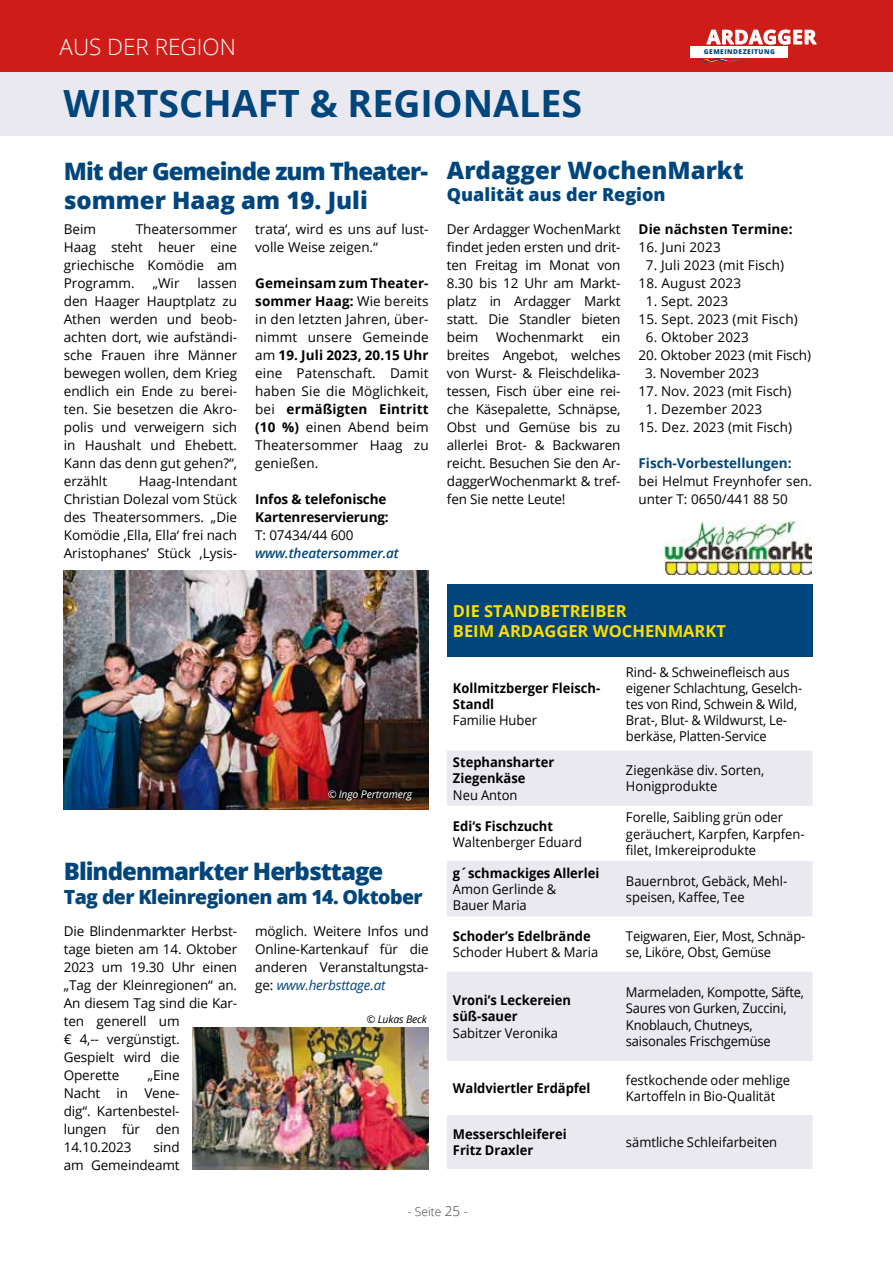
<style>
.page{position:relative;width:893px;height:1263px;background:#fff}
.page>*{position:absolute;margin:0;border:0;box-sizing:border-box;transform-origin:0 0}
.t1{font:700 37.5px "Open Sans";color:#00457b}
.t2{font:800 24px/28.8px "Open Sans";letter-spacing:-.04em;color:#00457b}
.t3{font:800 24px "Open Sans";color:#00457b}
.t4{font:300 22.5px "Open Sans";color:#fff}
.t5{font:800 19.5px "Open Sans";letter-spacing:-.03em;color:#00457b}
.t6{font:700 19.5px "Open Sans";letter-spacing:.025em;color:#fff}
.t7{font:800 18px "Open Sans";color:#00457b}
.t8{font:700 16.5px "Open Sans";color:#fd0}
.t9{font:13.5px/18px "Open Sans";color:#000;text-align:justify}
.t10{font:13.5px/16.2px "Open Sans";color:#000;scale:.96 1}
.t11{font:700 13.5px/16.2px "Open Sans";color:#000;scale:.96 1}
.t12{font:700 13.5px/18px "Open Sans";color:#000}
.t13{font:700 13.5px "Open Sans";color:#00457b}
.t14{font:italic 600 13.5px "Open Sans";letter-spacing:-.01em;color:#00457b}
.t15{font:300 12px "Open Sans";color:#3e3d40}
.t16{font:italic 10.5px "Open Sans";letter-spacing:-.015em;color:#fff}
.t17{font:italic 10.5px "Open Sans";letter-spacing:-.015em;color:#000}
.t18{font:800 6.6px "Open Sans";letter-spacing:.075em;color:#00457b}
.s1{font-weight:700}
.s2{font-style:italic;color:#00457b}
.s3{font-size:13.5px}
</style>
<div class="page">
<div style="left:0;top:0;width:893px;height:72px;background:#ce1d19"></div>
<svg style="left:706px;top:29px;width:111px;height:16px"></svg>
<div style="left:691px;top:46px;width:97px;height:11px;background:#fff"></div>
<svg style="left:694px;top:57px;width:46px;height:6px"></svg>
<hr style="left:0;top:0;width:1px;height:72px;background:#f08f00">
<div style="left:0;top:72px;width:893px;height:64px;background:#eae9f0"></div>
<img style="left:63px;top:570px;width:366px;height:239px">
<img style="left:665px;top:521px;width:146px;height:53px">
<div style="left:447px;top:585px;width:366px;height:72px;background:#00457b"></div>
<svg style="left:447px;top:751px;width:366px;height:418px;fill:#eae9f0"></svg>
<img style="left:192px;top:1028px;width:236px;height:141px">
<h3 class="t4" style="left:60px;top:32px;width:173px">AUS DER REGION</h3>
<h1 class="t1" style="left:63px;top:77px;width:520px">Wirtschaft &amp; Reg ionales</h1>
<h1 class="t1" style="left:146px;top:79px;width:27px">gra</h1>
<h1 class="t1" style="left:224px;top:79px;width:108px">tulieren</h1>
<h1 class="t1" style="left:405px;top:79px;width:12px">!</h1>
<h3 class="t6" style="left:707px;top:23px;width:111px">ARDAGGER</h3>
<p class="t18" style="left:704px;top:47px;width:73px">GEMEINDEZEITUNG</p>
<h2 class="t2" style="left:64px;top:156px;width:366px">Mit der Gemeinde zum Theater&shy;sommer Haag am 19. Juli</h2>
<p class="t9" style="left:64px;top:220px;width:34px">Beim</p>
<p class="t9" style="left:255px;top:220px;width:175px">trata‘, wird es uns auf lust&shy;volle Weise zeigen.“</p>
<p class="t9" style="left:255px;top:274px;width:175px"><span class="s1">Gemeinsam zum Theater&shy;sommer Haag:</span> Wie bereits in den letzten Jahren, über&shy;nimmt unsere Gemeinde am <span class="s1">19. Juli 2023, 20.15 U hr </span>eine Patenschaft. Damit haben Sie die Möglichkeit, bei <span class="s1">ermäßigten Eintritt (10 %)</span> einen Abend beim Theatersommer Haag zu genießen.</p>
<p class="t12" style="left:255px;top:490px;width:135px">I nfos &amp; telefonische<br>Kartenreservierung:</p>
<p class="t9" style="left:255px;top:526px;width:100px">T: 07434/44 600</p>
<p class="t14" style="left:255px;top:544px;width:145px">www.theatersommer.at</p>
<p class="t9" style="left:64px;top:220px;width:175px;text-indent:72px">Theatersommer Haag steht heuer eine griechische Komödie am Programm.</p>
<p class="t9" style="left:64px;top:274px;width:175px;text-indent:134px">lassen den Haager Hauptplatz zu Athen werden und beob&shy;achten dort, wie aufständi&shy;sche Frauen ihre Männer bewegen wollen, dem Krieg endlich ein Ende zu berei&shy;ten. Sie besetzen die Akro&shy;polis und verweigern sich in Haushalt und Ehebett.<br>Kann das denn gut gehen?“, erzählt</p>
<p class="t9" style="left:153px;top:274px;width:28px">„Wir</p>
<p class="t9" style="left:64px;top:472px;width:175px;text-indent:75px">Haag-Intendant Christian Dolezal vom Stück des Theatersommers. „Die Komödie ‚Ella, Ella‘ frei nach Aristophanes’ Stück ‚Lysis-</p>
<p class="t16" style="left:328px;top:787px;width:86px">© Ingo Pertramerg</p>
<h2 class="t2" style="left:64px;top:856px;width:321px">Blindenmarkter Herbsttage</h2>
<h3 class="t5" style="left:64px;top:882px;width:360px">Tag der Kleinregionen am 14. Oktober</h3>
<p class="t9" style="left:64px;top:922px;width:175px;text-align:left">Die Blindenmarkter Herbst&shy;tage bieten am 14. Oktober<br>2023 um 19.30 Uhr einen „Tag der Kleinregionen“ an.<br>An diesem Tag sind die Kar&shy;ten generell um<br>€ 4,-- vergünstigt.<br>Gespielt wird die<br>Operette</p>
<p class="t9" style="left:255px;top:922px;width:175px">möglich. Weitere Infos und Online-Kartenkauf für die anderen Veranstaltungsta&shy;ge: <span class="s2">www.herbsttage.at</span></p>
<p class="t17" style="left:367px;top:1012px;width:62px">© Lukas Beck</p>
<p class="t9" style="left:64px;top:1066px;width:117px;text-indent:84px">„Eine Nacht in Vene&shy;dig“. Kartenbestel&shy;lungen für den 14.10.2023</p>
<p class="t9" style="left:64px;top:1138px;width:117px;text-align:right">sind<br>am Gemeindeamt</p>
<h2 class="t3" style="left:447px;top:152px;width:298px">Ardagger WochenMarkt</h2>
<h3 class="t7" style="left:447px;top:181px;width:220px">Qualität aus der Region</h3>
<p class="t9" style="left:447px;top:220px;width:175px">Der Ardagger WochenMarkt findet jeden ersten und drit&shy;ten Freitag im Monat von 8.30 bis 12 Uhr am Markt&shy;platz in Ardagger Markt statt. Die Standler bieten beim</p>
<p class="t12" style="left:638px;top:220px;width:156px">Die nächsten Termine:</p>
<p class="t9" style="left:638px;top:238px;width:84px">16. Juni 2023</p>
<p class="t9" style="left:646px;top:256px;width:140px">7. Juli 2023 (mit Fisch)</p>
<p class="t9" style="left:638px;top:274px;width:104px">18. August 2023</p>
<p class="t9" style="left:646px;top:292px;width:84px">1. Sept. 2023</p>
<p class="t9" style="left:638px;top:310px;width:161px">15. Sept. 2023 (mit Fisch)</p>
<p class="t9" style="left:646px;top:328px;width:104px">6. Oktober 2023</p>
<p class="t9" style="left:638px;top:346px;width:174px">20. Oktober 2023 (mit Fisch)</p>
<p class="t9" style="left:645px;top:364px;width:115px">3. November 2023</p>
<p class="t9" style="left:638px;top:382px;width:154px">17. Nov. 2023 (mit Fisch)</p>
<p class="t9" style="left:646px;top:400px;width:118px">1. Dezember 2023</p>
<p class="t9" style="left:638px;top:418px;width:155px">15. Dez. 2023 (mit Fisch)</p>
<p class="t13" style="left:638px;top:453px;width:155px">Fisch-Vorbestellungen:</p>
<p class="t9" style="left:638px;top:472px;width:175px">bei Helmut Freynhofer sen. unter T: 0650/441 88 50</p>
<p class="t9" style="left:496px;top:328px;width:89px">Wochenmarkt</p>
<p class="t9" style="left:447px;top:328px;width:175px;text-indent:155px">ein breites Angebot, welches von Wurst- &amp; Fleischdelika&shy;tessen, Fisch über eine rei&shy;che Käsepalette, Schnäpse, Obst und Gemüse bis zu allerlei Brot- &amp; Backwaren reicht. Besuchen Sie den Ar&shy;daggerWochenmarkt &amp; tref&shy;fen Sie nette Leute!</p>
<p class="t8" style="left:453px;top:600px;width:63px">Die Stand</p>
<p class="t8" style="left:540px;top:600px;width:77px">betreiber</p>
<p class="t8" style="left:453px;top:619px;width:70px">beim Ardagger</p>
<p class="t8" style="left:593px;top:619px;width:52px">Wochen</p>
<p class="t8" style="left:668px;top:619px;width:60px">Markt</p>
<p class="t11" style="left:453px;top:679px;width:155px">Kollmitzberger Fleisch-<br>Standl</p>
<p class="t10" style="left:453px;top:712px;width:89px">Familie Huber</p>
<p class="t11" style="left:453px;top:754px;width:107px">Stephansharter<br>Ziegenkäse</p>
<p class="t10" style="left:453px;top:786px;width:69px">Neu Anton</p>
<p class="t11" style="left:453px;top:817px;width:106px">Edi‘s Fischzucht</p>
<p class="t10" style="left:453px;top:833px;width:136px">Waltenberger Eduard</p>
<p class="t10" style="left:626px;top:663px;width:185px">Rind- &amp; Schweinefleisch aus eigener Schlachtung, Geselch&shy;tes von Rind, Schwein &amp; Wild,<br>Brat-, Blut- &amp; Wildwurst, Le&shy;berkäse, Platten-Service</p>
<p class="t10" style="left:626px;top:762px;width:145px">Ziegenkäse div. Sorten,<br>Honigprodukte</p>
<p class="t10" style="left:626px;top:809px;width:188px">Forelle, Saibling grün oder geräuchert, Karpfen, Karpfen&shy;filet, Imkereiprodukte</p>
<p class="t11" style="left:453px;top:864px;width:154px">g´schmackiges Allerlei</p>
<p class="t10" style="left:453px;top:880px;width:109px">Amon Gerlinde &amp;<br>Bauer Maria</p>
<p class="t10" style="left:626px;top:872px;width:170px">Bauernbrot, Gebäck, Mehl&shy;speisen, Kaffee, Tee</p>
<p class="t11" style="left:453px;top:928px;width:145px">Schoder’s Edelbrände</p>
<p class="t10" style="left:453px;top:944px;width:153px">Schoder Hubert &amp; Maria</p>
<p class="t10" style="left:626px;top:928px;width:188px">Teigwaren, Eier, Most, Schnäp&shy;se, Liköre, Obst, Gemüse</p>
<p class="t11" style="left:453px;top:992px;width:125px">Vroni’s Leckereien süß-sauer</p>
<p class="t10" style="left:453px;top:1024px;width:111px">Sabitzer Veronika</p>
<p class="t10" style="left:626px;top:984px;width:187px">Marmeladen, Kompotte, Säfte,<br>Saures von Gurken, Zuccini,<br>Knoblauch, Chutneys, saisonales Frischgemüse</p>
<p class="t11" style="left:453px;top:1080px;width:145px">Waldviertler Erdäpfel</p>
<p class="t10" style="left:626px;top:1071px;width:173px">festkochende oder mehlige<br>Kartoffeln in Bio-Qualität</p>
<p class="t11" style="left:453px;top:1126px;width:120px">Messerschleiferei<br>Fritz Draxler</p>
<p class="t10" style="left:626px;top:1134px;width:159px">sämtliche Schleifarbeiten</p>
<p class="t15" style="left:408px;top:1204px;width:62px">- SEITE <span class="s3">25 -</span></p>
</div>
